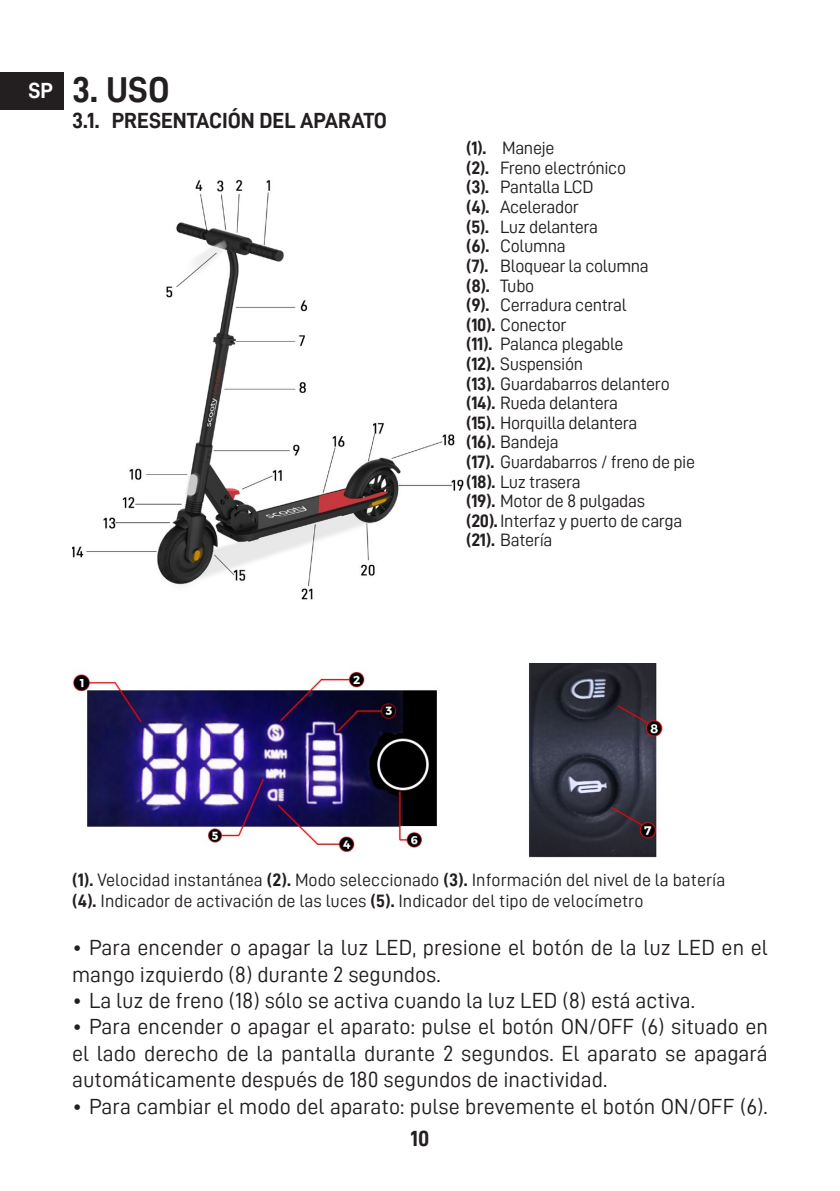
<style>
.page{position:relative;width:840px;height:1191px;background:#fff}
.page>*{position:absolute;margin:0;border:0;box-sizing:border-box;transform-origin:0 0}
.t1{font:36px "D DIN Bold";color:#231f20}
.t2{font:22px/26.4px "D DIN";color:#231f20}
.t3{font:22px "D DIN Bold";color:#231f20}
.t4{font:18px "D DIN";letter-spacing:-.02em;color:#231f20}
.t5{font:18px "D DIN";color:#231f20}
.t6{font:18px "D DIN Bold";color:#231f20}
.s1{font-size:22px;color:#fff}
.s2{font-family:"D DIN Bold"}
.s3{font-family:"D DIN"}
</style>
<div class="page">
<div style="left:0;top:72px;width:64px;height:37px;background:#231f20"></div>
<img style="left:72px;top:179px;width:392px;height:421px">
<img style="left:72px;top:671px;width:365px;height:182px">
<img style="left:529px;top:663px;width:134px;height:195px">
<p class="t1" style="left:28px;top:70px;width:143px"><span class="s1">SP</span> 3. USO</p>
<p class="t3" style="left:72px;top:109px;width:316px">3.1. PRESENTACIÓN DEL APARATO</p>
<p class="t4" style="left:466px;top:138px;width:90px"><span class="s2">(1).</span> Maneje</p>
<p class="t4" style="left:466px;top:158px;width:161px"><span class="s2">(2).</span> Freno electrónico</p>
<p class="t4" style="left:466px;top:177px;width:129px"><span class="s2">(3).</span> Pantalla LCD</p>
<p class="t4" style="left:466px;top:197px;width:114px"><span class="s2">(4).</span> Acelerador</p>
<p class="t4" style="left:466px;top:217px;width:133px"><span class="s2">(5).</span> Luz delantera</p>
<p class="t4" style="left:466px;top:236px;width:101px"><span class="s2">(6).</span> Columna</p>
<p class="t4" style="left:466px;top:256px;width:184px"><span class="s2">(7).</span> Bloquear la columna</p>
<p class="t6" style="left:466px;top:275px;width:70px">(8). <span class="s3">Tubo</span></p>
<p class="t4" style="left:466px;top:295px;width:162px"><span class="s2">(9).</span> Cerradura central</p>
<p class="t4" style="left:466px;top:315px;width:102px"><span class="s2">(10).</span> Conector</p>
<p class="t4" style="left:466px;top:334px;width:159px"><span class="s2">(11).</span> Palanca plegable</p>
<p class="t4" style="left:466px;top:354px;width:118px"><span class="s2">(12).</span> Suspensión</p>
<p class="t4" style="left:466px;top:373px;width:205px"><span class="s2">(13).</span> Guardabarros delantero</p>
<p class="t4" style="left:466px;top:393px;width:153px"><span class="s2">(14).</span> Rueda delantera</p>
<p class="t4" style="left:466px;top:413px;width:173px"><span class="s2">(15).</span> Horquilla delantera</p>
<p class="t4" style="left:466px;top:432px;width:94px"><span class="s2">(16).</span> Bandeja</p>
<p class="t4" style="left:466px;top:452px;width:230px"><span class="s2">(17).</span> Guardabarros / freno de pie</p>
<p class="t4" style="left:466px;top:471px;width:116px"><span class="s2">(18).</span> Luz trasera</p>
<p class="t4" style="left:466px;top:491px;width:180px"><span class="s2">(19).</span> Motor de 8 pulgadas</p>
<p class="t4" style="left:466px;top:511px;width:218px"><span class="s2">(20).</span> Interfaz y puerto de carga</p>
<p class="t4" style="left:466px;top:530px;width:88px"><span class="s2">(21).</span> Batería</p>
<p class="t5" style="left:72px;top:869px;width:654px"><span class="s2">(1).</span> Velocidad instantánea <span class="s2">(2).</span> Modo seleccionado <span class="s2">(3).</span> Información del nivel de la batería</p>
<p class="t5" style="left:72px;top:891px;width:572px"><span class="s2">(4).</span> Indicador de activación de las luces <span class="s2">(5).</span> Indicador del tipo de velocímetro</p>
<p class="t2" style="left:72px;top:934px;width:697px">• Para encender o apagar la luz LED, presione el botón de la luz LED en el mango izquierdo (8) durante 2 segundos.</p>
<p class="t2" style="left:72px;top:986px;width:624px">• La luz de freno (18) sólo se activa cuando la luz LED (8) está activa.</p>
<p class="t2" style="left:72px;top:1013px;width:697px;text-align:justify">• Para encender o apagar el aparato: pulse el botón ON/OFF (6) situado en el lado derecho de la pantalla durante 2 segundos. El aparato se apagará automáticamente después de 180 segundos de inactividad.</p>
<p class="t2" style="left:72px;top:1092px;width:697px">• Para cambiar el modo del aparato: pulse brevemente el botón ON/OFF (6).</p>
<p class="t3" style="left:410px;top:1126px;width:20px">10</p>
</div>
